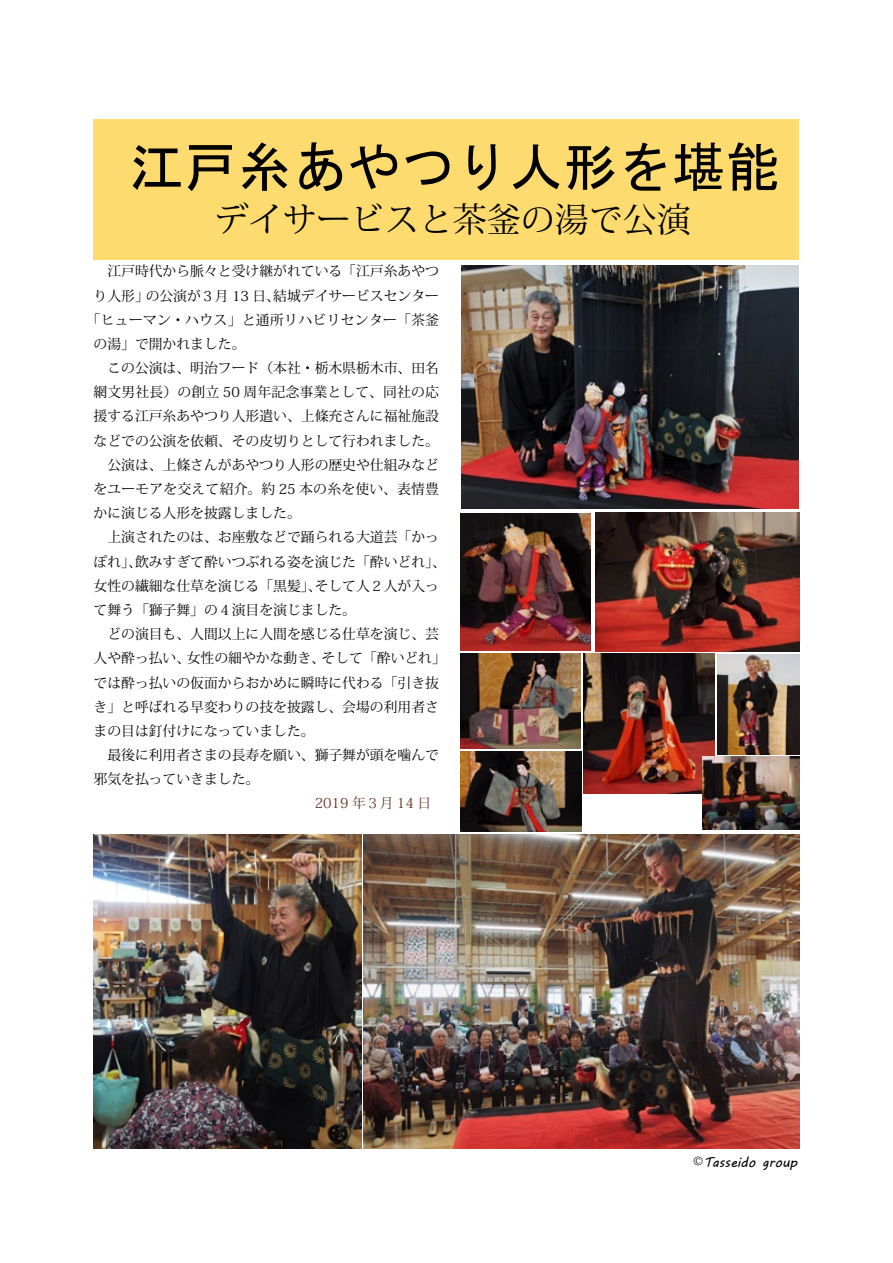
<style>
.page{position:relative;width:893px;height:1263px;background:#fff}
.page>*{position:absolute;margin:0;border:0;box-sizing:border-box;transform-origin:0 0}
.t1{font:54.15px "MS Gothic";color:#000}
.t2{font:34.05px "Koz Min Pro";color:#000}
.t3{font:13.8px/24.2px "Koz Min Pro";color:#000;text-align:right}
.t4{font:13.8px "Koz Min Pro";letter-spacing:.025em;color:#000}
.t5{font:13.8px "MV Boli";color:#000}
.s1{font-family:"Koz Min Pro"}
</style>
<div class="page">
<div style="left:94px;top:119px;width:705px;height:140px;background:#fedb6f"></div>
<img style="left:461px;top:266px;width:338px;height:243px">
<img style="left:364px;top:834px;width:435px;height:315px">
<img style="left:94px;top:834px;width:268px;height:315px">
<img style="left:461px;top:513px;width:130px;height:138px">
<img style="left:584px;top:653px;width:130px;height:140px">
<img style="left:461px;top:653px;width:119px;height:95px">
<img style="left:595px;top:513px;width:204px;height:138px">
<img style="left:703px;top:757px;width:96px;height:72px">
<img style="left:717px;top:654px;width:82px;height:101px">
<img style="left:461px;top:752px;width:121px;height:79px">
<h1 class="t1" style="left:129px;top:140px;width:652px">江戸糸あやつり人形を堪能</h1>
<h2 class="t2" style="left:215px;top:195px;width:478px">デイサービスと茶釜の湯で公演</h2>
<p class="t3" style="left:94px;top:259px;width:347px">　江戸時代から脈々と受け継がれている「江戸糸あやつ結城デイサービスセンター</p>
<p class="t3" style="left:146px;top:283px;width:136px">の公演が３月 13 日、</p>
<p class="t3" style="left:94px;top:283px;width:57px">り人形」</p>
<p class="t4" style="left:87px;top:310px;width:354px">「ヒューマン・ハウス」と通所リハビリセンター「茶釜</p>
<p class="t3" style="left:94px;top:331px;width:154px">の湯」で開かれました。</p>
<p class="t3" style="left:94px;top:355px;width:347px">　この公演は、明治フード（本社・栃木県栃木市、田名</p>
<p class="t3" style="left:94px;top:380px;width:347px">網文男社長）の創立 50 周年記念事業として、同社の応</p>
<p class="t3" style="left:94px;top:404px;width:347px">援する江戸糸あやつり人形遣い、上條充さんに福祉施設</p>
<p class="t3" style="left:94px;top:428px;width:347px">などでの公演を依頼、その皮切りとして行われました。</p>
<p class="t3" style="left:94px;top:452px;width:347px">　公演は、上條さんがあやつり人形の歴史や仕組みなど</p>
<p class="t3" style="left:94px;top:476px;width:347px">をユーモアを交えて紹介。約 25 本の糸を使い、表情豊</p>
<p class="t3" style="left:94px;top:501px;width:209px">かに演じる人形を披露しました。</p>
<p class="t3" style="left:94px;top:525px;width:347px">　上演されたのは、お座敷などで踊られる大道芸「かっ</p>
<p class="t3" style="left:135px;top:549px;width:312px">飲みすぎて酔いつぶれる姿を演じた「酔いどれ、「</p>
<p class="t3" style="left:94px;top:549px;width:50px">ぽれ」、</p>
<p class="t3" style="left:94px;top:573px;width:230px">女性の繊細な仕草を演じる「黒髪」、</p>
<p class="t3" style="left:94px;top:597px;width:264px">て舞う「獅子舞」の４演目を演じました。</p>
<p class="t3" style="left:94px;top:621px;width:347px">　どの演目も、人間以上に人間を感じる仕草を演じ、芸</p>
<p class="t3" style="left:322px;top:646px;width:126px">そして「酔いどれ「</p>
<p class="t3" style="left:315px;top:573px;width:126px">そして人２人が入っ</p>
<p class="t3" style="left:187px;top:646px;width:140px">女性の細やかな動き、</p>
<p class="t3" style="left:94px;top:646px;width:347px;text-align:left">人や酔っ払い、<br>では酔っ払いの仮面からおかめに瞬時に代わる「引き抜き」と呼ばれる早変わりの技を披露し、会場の利用者さまの目は釘付けになっていました。<br>　最後に利用者さまの長寿を願い、獅子舞が頭を噛んで邪気を払っていきました。</p>
<p class="t5" style="left:693px;top:1153px;width:64px"><span class="s1">©</span>Tasseido</p>
<p class="t5" style="left:762px;top:1153px;width:37px">group</p>
</div>
